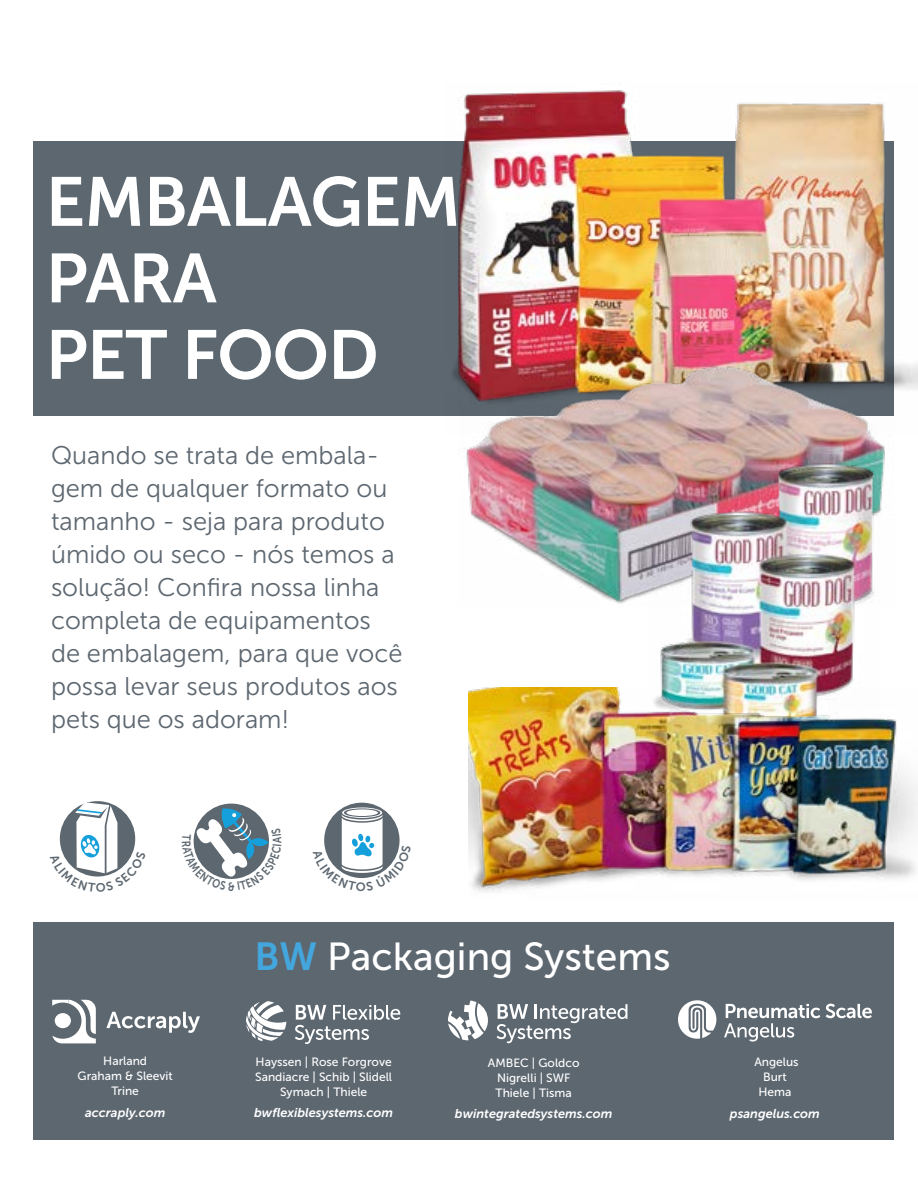
<style>
.page{position:relative;width:918px;height:1188px;background:#fff}
.page>*{position:absolute;margin:0;border:0;box-sizing:border-box;transform-origin:0 0}
.t1{font:69px/76.5px "Museo Sans 700";letter-spacing:-.015em;color:#fff}
.t2{font:39px "Museo Sans 500";color:#fff}
.t3{font:25.5px/33px "Museo Sans 300";color:#5d6770}
.t4{font:italic 12.75px "Museo Sans 700";color:#fff}
.t5{font:12.15px "Museo Sans 700";color:#5d6770;scale:.8 1}
.t6{font:12px/15px "Museo Sans 500";color:#fff;text-align:center}
.s1{font-family:"Museo Sans 700";color:#43a7de}
</style>
<div class="page">
<div style="left:33px;top:141px;width:861px;height:275px;background:#5d6770"></div>
<div style="left:33px;top:922px;width:861px;height:217px;background:#5d6770"></div>
<img style="left:453px;top:90px;width:465px;height:300px">
<svg style="left:106px;top:1012px;width:94px;height:21px"></svg>
<svg style="left:52px;top:1000px;width:44px;height:43px"></svg>
<div style="left:55px;top:1013px;width:16px;height:15px;background:#fff;border-radius:50%"></div>
<img style="left:458px;top:361px;width:436px;height:243px">
<img style="left:648px;top:450px;width:233px;height:237px">
<img style="left:468px;top:687px;width:450px;height:204px">
<svg style="left:497px;top:1004px;width:130px;height:39px"></svg>
<svg style="left:448px;top:1001px;width:40px;height:39px"></svg>
<svg style="left:678px;top:1000px;width:38px;height:39px"></svg>
<svg style="left:826px;top:1004px;width:46px;height:14px"></svg>
<svg style="left:724px;top:1004px;width:96px;height:38px"></svg>
<svg style="left:295px;top:1005px;width:105px;height:39px"></svg>
<svg style="left:246px;top:1001px;width:40px;height:40px"></svg>
<svg style="left:193px;top:807px;width:76px;height:72px"></svg>
<svg style="left:59px;top:802px;width:77px;height:75px"></svg>
<svg style="left:324px;top:807px;width:76px;height:71px"></svg>
<h1 class="t1" style="left:46px;top:164px;width:417px">EMBALAGEM<br>PARA<br>PET FOOD</h1>
<p class="t3" style="left:51px;top:439px;width:353px">Quando se trata de embala&shy;gem de qualquer formato ou tamanho - seja para produto úmido ou seco - nós temos a solução! Confira nossa linha completa de equipamentos de embalagem, para que você possa levar seus produtos aos pets que os adoram!</p>
<p class="t6" style="left:78px;top:1053px;width:97px">Harland<br>Graham &amp; Sleevit<br>Trine</p>
<p class="t4" style="left:85px;top:1105px;width:82px">accraply.com</p>
<p class="t5" style="left:228px;top:880px;width:10px">&amp;</p>
<h2 class="t2" style="left:255px;top:935px;width:418px"><span class="s1">BW</span> Packaging Systems</h2>
<p class="t6" style="left:255px;top:1054px;width:138px">Hayssen | Rose Forgrove<br>Sandiacre | Schib | Slidell<br>Symach | Thiele</p>
<p class="t4" style="left:254px;top:1106px;width:141px">bwflexiblesystems.com</p>
<p class="t6" style="left:488px;top:1055px;width:93px">AMBEC | Goldco<br>Nigrelli | SWF<br>Thiele | Tisma</p>
<p class="t4" style="left:455px;top:1107px;width:159px">bwintegratedsystems.com</p>
<p class="t6" style="left:754px;top:1054px;width:46px">Angelus<br>Burt<br>Hema</p>
<p class="t4" style="left:730px;top:1106px;width:91px">psangelus.com</p>
</div>
